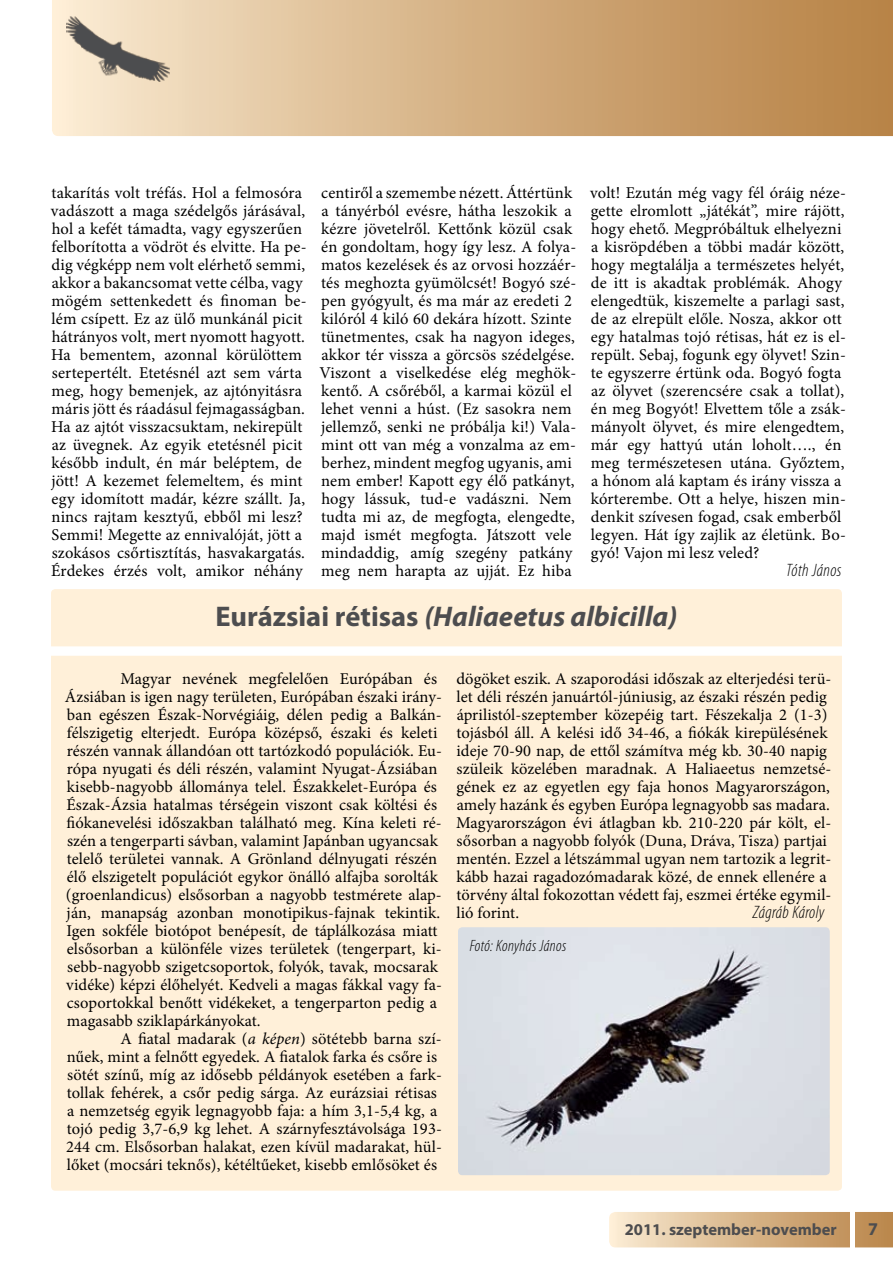
<style>
.page{position:relative;width:893px;height:1263px;background:#fff}
.page>*{position:absolute;margin:0;border:0;box-sizing:border-box;transform-origin:0 0}
.t1{font:italic 700 28.5px "Myriad Pro";color:#4d4d4f}
.t2{font:italic 300 condensed 18px "Myriad Pro";letter-spacing:.02em;color:#000}
.t3{font:700 18px "Myriad Pro";color:#4d4d4f}
.t4{font:16.5px/18px "Minion Pro";letter-spacing:.005em;color:#000}
.t5{font:700 16.5px "Myriad Pro";color:#4d4d4f}
.t6{font:italic 300 condensed 16.35px "Myriad Pro";letter-spacing:.02em;color:#000}
.s1{font-style:normal}
.s2{font-style:italic}
</style>
<div class="page">
<svg style="left:52px;top:0;width:841px;height:136px;background:#d4af82"></svg>
<img style="left:66px;top:14px;width:103px;height:68px">
<svg style="left:609px;top:1212px;width:284px;height:35px;background:#d8b68b"></svg>
<div style="left:850px;top:1208px;width:5px;height:41px;background:#fff"></div>
<div style="left:51px;top:656px;width:791px;height:535px;background:#fff0d9"></div>
<div style="left:51px;top:589px;width:791px;height:57px;background:#fff0d9"></div>
<img style="left:458px;top:927px;width:372px;height:248px">
<p class="t4" style="left:51px;top:184px;width:257px">takarítás volt tréfás. Hol a felmosóra vadászott a maga szédelgős járásával, hol a kefét támadta, vagy egyszerűen felborította a vödröt és elvitte. Ha pe&shy;dig végképp nem volt elérhető semmi, akkor a bakancsomat vette célba, vagy mögém settenkedett és finoman be&shy;lém csípett. Ez az ülő munkánál picit hátrányos volt, mert nyomott hagyott.<br>Ha bementem, azonnal körülöttem sertepertélt. Etetésnél azt sem várta meg, hogy bemenjek, az ajtónyitásra máris jött és ráadásul fejmagasságban.<br>Ha az ajtót visszacsuktam, nekirepült az üvegnek. Az egyik etetésnél picit később indult, én már beléptem, de jött! A kezemet felemeltem, és mint egy idomított madár, kézre szállt. Ja, nincs rajtam kesztyű, ebből mi lesz?<br>Semmi! Megette az ennivalóját, jött a szokásos csőrtisztítás, hasvakargatás.<br>Érdekes érzés volt, amikor néhány</p>
<p class="t4" style="left:320px;top:184px;width:258px">centiről a szemembe nézett. Áttértünk a tányérból evésre, hátha leszokik a kézre jövetelről. Kettőnk közül csak én gondoltam, hogy így lesz. A folya&shy;matos kezelések és az orvosi hozzáér&shy;tés meghozta gyümölcsét! Bogyó szé&shy;pen gyógyult, és ma már az eredeti 2 kilóról 4 kiló 60 dekára hízott. Szinte tünetmentes, csak ha nagyon ideges, akkor tér vissza a görcsös szédelgése.<br>Viszont a viselkedése elég meghök&shy;kentő. A csőréből, a karmai közül el lehet venni a húst. (Ez sasokra nem jellemző, senki ne próbálja ki!) Vala&shy;mint ott van még a vonzalma az em&shy;berhez, mindent megfog ugyanis, ami nem ember! Kapott egy élő patkányt, hogy lássuk, tud-e vadászni. Nem tudta mi az, de megfogta, elengedte, majd ismét megfogta. Játszott vele mindaddig, amíg szegény patkány meg nem harapta az ujját. Ez hiba</p>
<p class="t4" style="left:590px;top:184px;width:257px">volt! Ezután még vagy fél óráig néze&shy;gette elromlott „játékát”, mire rájött, hogy ehető. Megpróbáltuk elhelyezni a kisröpdében a többi madár között, hogy megtalálja a természetes helyét, de itt is akadtak problémák. Ahogy elengedtük, kiszemelte a parlagi sast, de az elrepült előle. Nosza, akkor ott egy hatalmas tojó rétisas, hát ez is el&shy;repült. Sebaj, fogunk egy ölyvet! Szin&shy;te egyszerre értünk oda. Bogyó fogta az ölyvet (szerencsére csak a tollat), én meg Bogyót! Elvettem tőle a zsák&shy;mányolt ölyvet, és mire elengedtem, már egy hattyú után loholt…., én meg természetesen utána. Győztem, a hónom alá kaptam és irány vissza a kórterembe. Ott a helye, hiszen min&shy;denkit szívesen fogad, csak emberből legyen. Hát így zajlik az életünk. Bo&shy;gyó! Vajon mi lesz veled?</p>
<p class="t2" style="left:786px;top:560px;width:57px">Tóth János</p>
<h1 class="t1" style="left:216px;top:598px;width:463px"><span class="s1">Eurázsiai rétisas</span> (Haliaeetus albicilla)</h1>
<p class="t4" style="left:65px;top:670px;width:378px;text-indent:55px">Magyar nevének megfelelően Európában és Ázsiában is igen nagy területen, Európában északi irány&shy;ban egészen Észak-Norvégiáig, délen pedig a Balkán&shy;félszigetig elterjedt. Európa középső, északi és keleti részén vannak állandóan ott tartózkodó populációk. Eu&shy;rópa nyugati és déli részén, valamint Nyugat-Ázsiában kisebb-nagyobb állománya telel. Északkelet-Európa és Észak-Ázsia hatalmas térségein viszont csak költési és fiókanevelési időszakban található meg. Kína keleti ré&shy;szén a tengerparti sávban, valamint Japánban ugyancsak telelő területei vannak. A Grönland délnyugati részén élő elszigetelt populációt egykor önálló alfajba sorolták (groenlandicus) elsősorban a nagyobb testmérete alap&shy;ján, manapság azonban monotipikus-fajnak tekintik.<br>Igen sokféle biotópot benépesít, de táplálkozása miatt elsősorban a különféle vizes területek (tengerpart, ki&shy;sebb-nagyobb szigetcsoportok, folyók, tavak, mocsarak vidéke) képzi élőhelyét. Kedveli a magas fákkal vagy fa&shy;csoportokkal benőtt vidékeket, a tengerparton pedig a magasabb sziklapárkányokat.</p>
<p class="t4" style="left:66px;top:1030px;width:377px;text-indent:54px">A fiatal madarak (<span class="s2">a képen</span>) sötétebb barna szí&shy;nűek, mint a felnőtt egyedek. A fiatalok farka és csőre is sötét színű, míg az idősebb példányok esetében a fark&shy;tollak fehérek, a csőr pedig sárga. Az eurázsiai rétisas a nemzetség egyik legnagyobb faja: a hím 3,1-5,4 kg, a tojó pedig 3,7-6,9 kg lehet. A szárnyfesztávolsága 193- 244 cm. Elsősorban halakat, ezen kívül madarakat, hül&shy;lőket (mocsári teknős), kétéltűeket, kisebb emlősöket és</p>
<p class="t4" style="left:456px;top:670px;width:377px">dögöket eszik. A szaporodási időszak az elterjedési terü&shy;let déli részén januártól-júniusig, az északi részén pedig áprilistól-szeptember közepéig tart. Fészekalja 2 (1-3) tojásból áll. A kelési idő 34-46, a fiókák kirepülésének ideje 70-90 nap, de ettől számítva még kb. 30-40 napig szüleik közelében maradnak. A Haliaeetus nemzetsé&shy;gének ez az egyetlen egy faja honos Magyarországon, amely hazánk és egyben Európa legnagyobb sas madara.<br>Magyarországon évi átlagban kb. 210-220 pár költ, el&shy;sősorban a nagyobb folyók (Duna, Dráva, Tisza) partjai mentén. Ezzel a létszámmal ugyan nem tartozik a legrit&shy;kább hazai ragadozómadarak közé, de ennek ellenére a törvény által fokozottan védett faj, eszmei értéke egymil&shy;lió forint.</p>
<p class="t2" style="left:753px;top:902px;width:73px">Zágráb Károly</p>
<p class="t6" style="left:470px;top:937px;width:98px">Fotó: Konyhás János</p>
<p class="t5" style="left:625px;top:1218px;width:214px">2011. szeptember-november</p>
<p class="t3" style="left:868px;top:1218px;width:11px">7</p>
</div>
